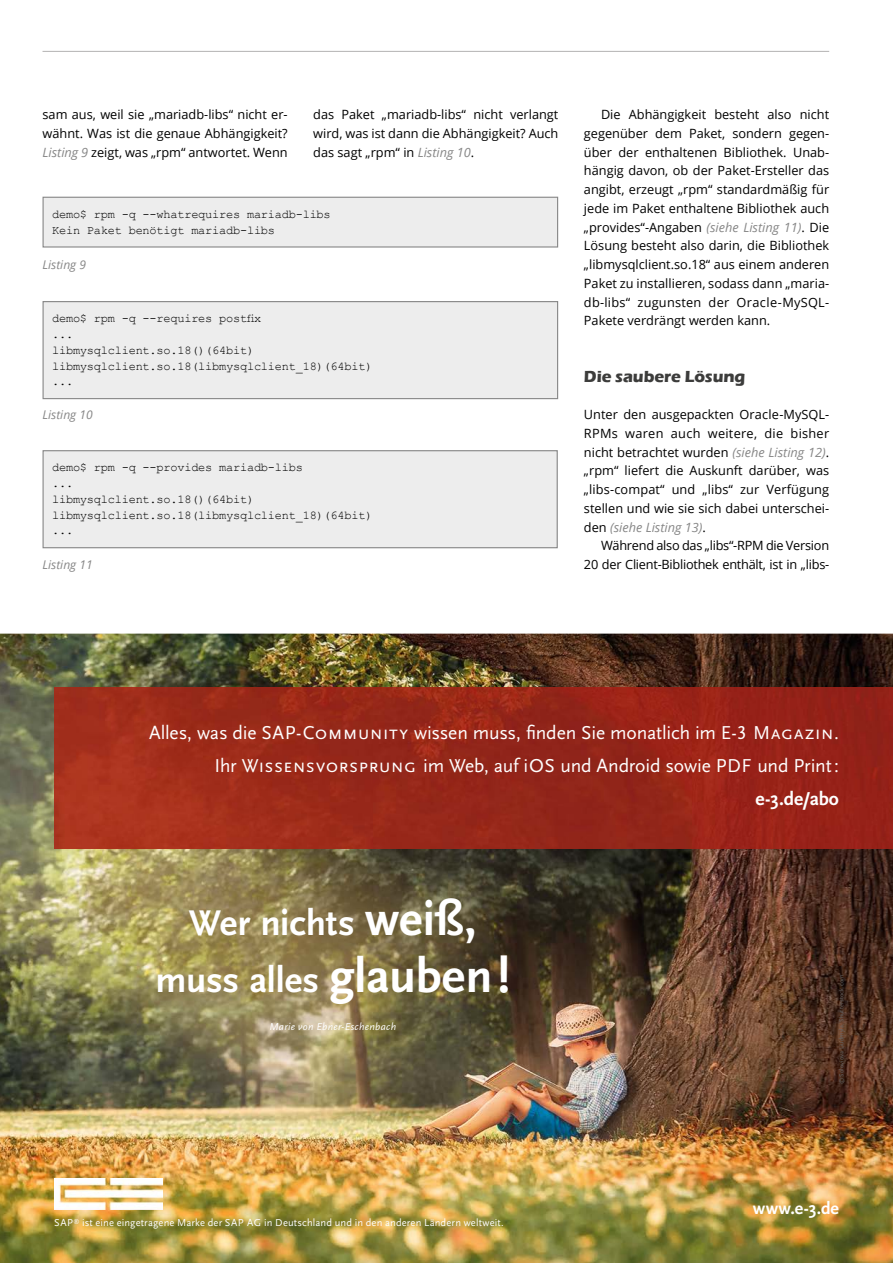
<style>
.page{position:relative;width:893px;height:1263px;background:#fff}
.page>*{position:absolute;margin:0;border:0;box-sizing:border-box;transform-origin:0 0}
.t1{font:700 37.35px/57px "Scala Sans OT";letter-spacing:-.005em;color:#fff;text-align:center}
.t2{font:19.5px/33px "Scala Sans OT";letter-spacing:-.005em;color:#fff;text-align:right}
.t3{font:700 19.5px "Scala Sans OT";color:#fff}
.t4{font:700 18px "Scala Sans OT";color:#fff}
.t5{font:700 16.5px "Eras ITC";letter-spacing:-.005em;color:#3c3c3b}
.t6{font:12.75px/18.8px "Open Sans";color:#000;text-align:justify}
.t7{font:12.75px/18.8px "Open Sans";letter-spacing:-.02em;color:#000;text-align:right}
.t8{font:12px/15.8px "Courier New";letter-spacing:-.02em;color:#000}
.t9{font:italic 12px "Open Sans";color:#878787}
.t10{font:10.5px "Scala Sans OT";letter-spacing:.02em;color:#fff}
.t11{font:italic 10.5px "Scala Sans OT";letter-spacing:.03em;color:#fff}
.t12{font:6.15px "Scala Sans OT";letter-spacing:.02em;color:#646363}
.s1{font-style:italic;color:#878787}
.s2{font-size:49.65px}
</style>
<div class="page">
<hr style="left:43px;top:51px;width:786px;height:1px;background:#b3b2b2">
<div style="left:43px;top:197px;width:515px;height:50px;background:#ededed"></div>
<div style="left:43px;top:197px;width:515px;height:51px;border:1px solid #878787"></div>
<div style="left:43px;top:302px;width:515px;height:97px;background:#ededed"></div>
<div style="left:43px;top:301px;width:515px;height:98px;border:1px solid #878787"></div>
<div style="left:43px;top:451px;width:514px;height:97px;background:#ededed"></div>
<div style="left:43px;top:450px;width:515px;height:98px;border:1px solid #878787"></div>
<img style="left:0;top:634px;width:893px;height:629px">
<img style="left:54px;top:687px;width:839px;height:162px">
<img style="left:54px;top:1178px;width:109px;height:31px">
<p class="t6" style="left:43px;top:105px;width:247px">sam aus, weil sie „mariadb-libs“ nicht er&shy;wähnt. Was ist die genaue Abhängigkeit?<br><span class="s1">Listing 9</span> zeigt, was „rpm“ antwortet. Wenn</p>
<p class="t6" style="left:313px;top:105px;width:247px">das Paket „mariadb-libs“ nicht verlangt wird, was ist dann die Abhängigkeit? Auch das sagt „rpm“ in <span class="s1">Listing 10</span>.</p>
<p class="t8" style="left:52px;top:206px;width:280px">demo$ rpm -q --whatrequires mariadb-libs<br>Kein Paket benötigt mariadb-libs</p>
<p class="t9" style="left:43px;top:256px;width:45px">Listing 9</p>
<p class="t8" style="left:52px;top:310px;width:322px">demo$ rpm -q --requires postfix<br>...<br>libmysqlclient.so.18()(64bit) libmysqlclient.so.18(libmysqlclient_18)(64bit) ...</p>
<p class="t9" style="left:43px;top:406px;width:52px">Listing 10</p>
<p class="t8" style="left:52px;top:459px;width:322px">demo$ rpm -q --provides mariadb-libs<br>...<br>libmysqlclient.so.18()(64bit) libmysqlclient.so.18(libmysqlclient_18)(64bit) ...</p>
<p class="t9" style="left:43px;top:556px;width:52px">Listing 11</p>
<p class="t6" style="left:584px;top:105px;width:247px;text-indent:17px">Die Abhängigkeit besteht also nicht gegenüber dem Paket, sondern gegen&shy;über der enthaltenen Bibliothek. Unab&shy;hängig davon, ob der Paket-Ersteller das angibt, erzeugt „rpm“ standardmäßig für jede im Paket enthaltene Bibliothek auch „provides“-Angaben <span class="s1">(siehe Listing 11)</span>. Die Lösung besteht also darin, die Bibliothek „libmysqlclient.so.18“ aus einem anderen Paket zu installieren, sodass dann „maria&shy;db-libs“ zugunsten der Oracle-MySQL-Pakete verdrängt werden kann.</p>
<p class="t5" style="left:584px;top:367px;width:163px">Die saubere Lösung</p>
<p class="t6" style="left:584px;top:405px;width:247px">Unter den ausgepackten Oracle-MySQL-RPMs waren auch weitere, die bisher nicht betrachtet wurden <span class="s1">(siehe Listing 12)</span>. „rpm“ liefert die Auskunft darüber, was „libs-compat“ und „libs“ zur Verfügung stellen und wie sie sich dabei unterschei&shy;den <span class="s1">(siehe Listing 13)</span>.</p>
<p class="t7" style="left:584px;top:536px;width:247px">Während also das „libs“-RPM die Version<br>20 der Client-Bibliothek enthält, ist in „libs-</p>
<h2 class="t2" style="left:149px;top:716px;width:691px">Alles, was die SAP-Community wissen muss, finden Sie monatlich im E-3 Magazin.<br>Ihr Wissensvorsprung im Web, auf iOS und Android sowie PDF und Print:</h2>
<h2 class="t3" style="left:755px;top:787px;width:85px">e-3.de/abo</h2>
<h1 class="t1" style="left:155px;top:895px;width:356px">Wer nichts <span class="s2">weiß, </span>muss alles <span class="s2">glauben!</span></h1>
<p class="t11" style="left:269px;top:1020px;width:128px">Marie von Ebner-Eschenbach</p>
<p class="t10" style="left:54px;top:1216px;width:451px">SAP<sup>®</sup> ist eine eingetragene Marke der SAP AG in Deutschland und in den anderen Ländern weltweit.</p>
<p class="t12" style="left:838px;top:1084px;width:111px;rotate:-90deg">© Soloviova Liudmyla, Shutterstock.com</p>
<h3 class="t4" style="left:753px;top:1197px;width:88px">www.e-3.de</h3>
</div>
